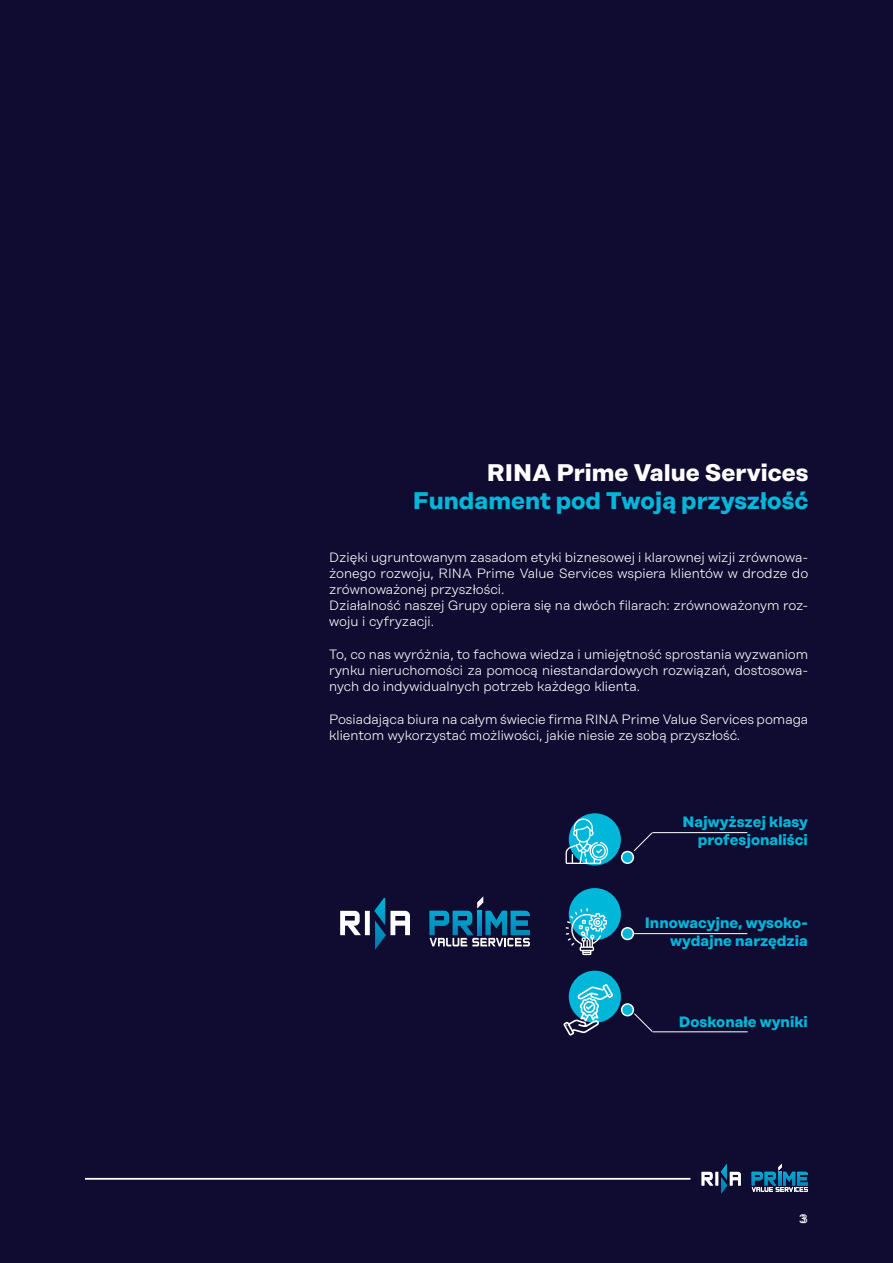
<style>
.page{position:relative;width:893px;height:1263px;background:#100b31}
.page>*{position:absolute;margin:0;border:0;box-sizing:border-box;transform-origin:0 0}
.t1{font:700 24px "Rational Display";color:#00b6d9}
.t2{font:700 24px "Rational Display";color:#fff}
.t3{font:700 15px/18px "Rational Display";color:#00b5d8;text-align:right}
.t4{font:300 13.5px/16.2px "Rational Display";color:#fff}
.t5{font:12px "Arial";color:#fff}
.s1{color:#f6f6f6}
</style>
<div class="page">
<hr style="left:85px;top:1178px;width:605px;height:1px;background:#fff">
<svg style="left:702px;top:1164px;width:39px;height:30px"></svg>
<svg style="left:752px;top:1164px;width:56px;height:28px"></svg>
<svg style="left:340px;top:898px;width:70px;height:52px"></svg>
<svg style="left:430px;top:896px;width:100px;height:50px"></svg>
<div style="left:622px;top:1004px;width:11px;height:12px;background:#00b6d9;border-radius:50%"></div>
<div style="left:621px;top:1003px;width:13px;height:13px;border:2px solid #fff;border-radius:50%"></div>
<div style="left:569px;top:813px;width:52px;height:52px;background:#00b6d9;border-radius:50%"></div>
<svg style="left:566px;top:818px;width:42px;height:46px"></svg>
<div style="left:569px;top:888px;width:52px;height:52px;background:#00b6d9;border-radius:50%"></div>
<svg style="left:565px;top:908px;width:42px;height:47px"></svg>
<div style="left:569px;top:971px;width:52px;height:52px;background:#00b6d9;border-radius:50%"></div>
<svg style="left:563px;top:984px;width:50px;height:51px"></svg>
<svg style="left:633px;top:832px;width:20px;height:19px"></svg>
<hr style="left:652px;top:832px;width:95px;height:1px;background:#fff">
<hr style="left:627px;top:933px;width:120px;height:1px;background:#fff">
<div style="left:622px;top:851px;width:11px;height:12px;background:#00b6d9;border-radius:50%"></div>
<div style="left:621px;top:851px;width:13px;height:13px;border:2px solid #fff;border-radius:50%"></div>
<div style="left:622px;top:928px;width:11px;height:11px;background:#00b6d9;border-radius:50%"></div>
<div style="left:621px;top:927px;width:13px;height:13px;border:2px solid #fff;border-radius:50%"></div>
<svg style="left:633px;top:1012px;width:20px;height:20px"></svg>
<hr style="left:652px;top:1031px;width:96px;height:1px;background:#fff">
<h1 class="t2" style="left:487px;top:458px;width:323px">RINA Prime Value Services</h1>
<h1 class="t1" style="left:413px;top:486px;width:397px">Fundament pod Twoją przyszłość</h1>
<p class="t4" style="left:329px;top:549px;width:481px">Dzięki ugruntowanym zasadom etyki biznesowej i klarownej wizji zrównowa&shy;żonego rozwoju, RINA Prime Value Services wspiera klientów w drodze do zrównoważonej przyszłości.<br>Działalność naszej Grupy opiera się na dwóch filarach: zrównoważonym roz&shy;woju i cyfryzacji.</p>
<p class="t4" style="left:329px;top:646px;width:481px;text-align:justify">To, co nas wyróżnia, to fachowa wiedza i umiejętność sprostania wyzwaniom rynku nieruchomości za pomocą niestandardowych rozwiązań, dostosowa&shy;nych do indywidualnych potrzeb każdego klienta.</p>
<p class="t4" style="left:329px;top:711px;width:481px">Posiadająca biura na całym świecie firma RINA Prime Value Services pomaga klientom wykorzystać możliwości, jakie niesie ze sobą przyszłość.</p>
<p class="t3" style="left:682px;top:813px;width:127px">Najwyższej klasy profesjonaliści</p>
<p class="t3" style="left:645px;top:913px;width:165px">Innowacyjne, wysoko&shy;wydajne narzędzia</p>
<p class="t3" style="left:679px;top:1012px;width:131px">Doskonałe wyniki</p>
<p class="t5" style="left:799px;top:1210px;width:10px">3<span class="s1">3</span></p>
</div>
